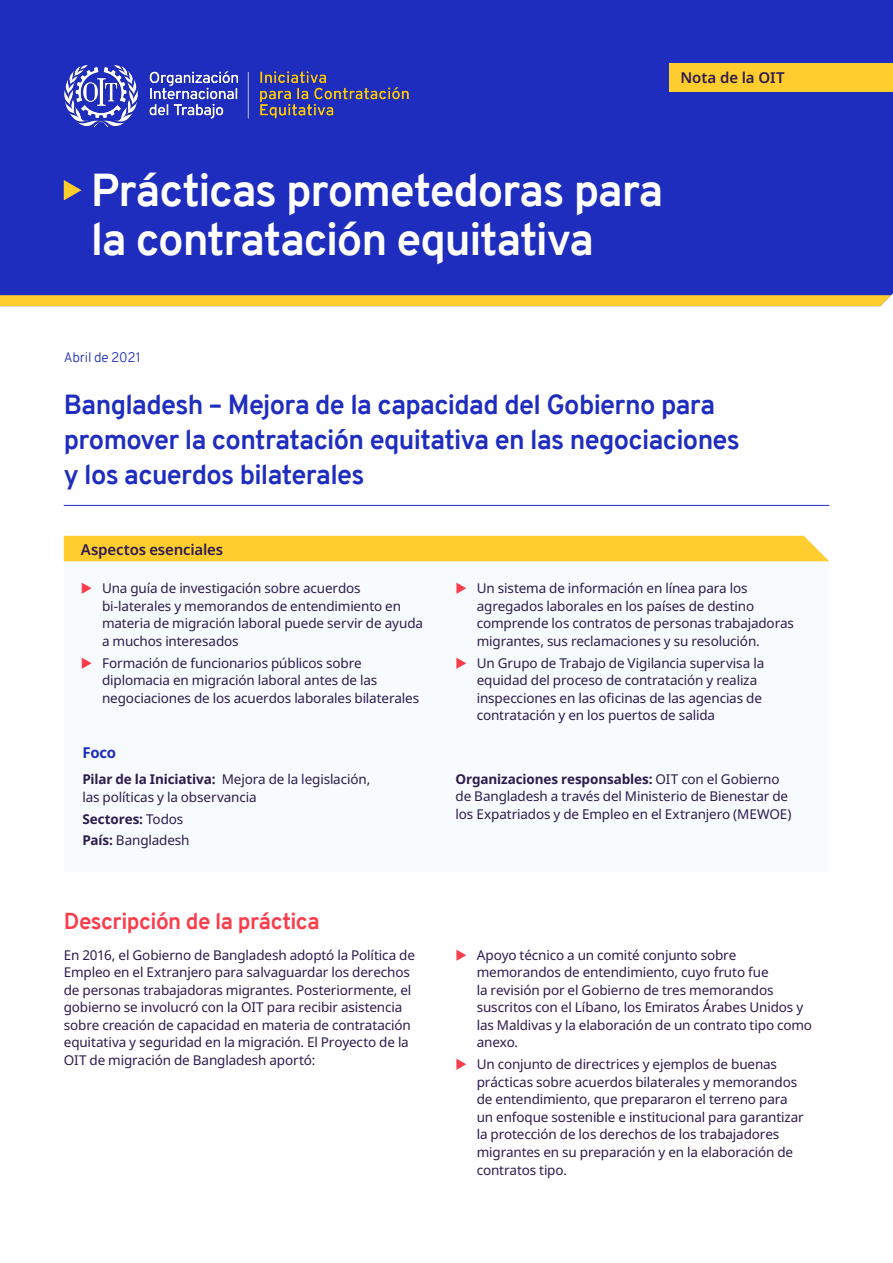
<style>
.page{position:relative;width:893px;height:1263px;background:#fff}
.page>*{position:absolute;margin:0;border:0;box-sizing:border-box;transform-origin:0 0}
.Briefing_A4_-_Main_t{font:700 45px/49.5px "Overpass";letter-spacing:-.025em;color:#fff}
.Briefing_A4_-_Headin{font:700 27px/35.1px "Overpass";letter-spacing:-.025em;color:#1e2dbe}
.Titre_A{font:700 22.5px "Overpass";letter-spacing:-.025em;color:#fa3c4b}
.Briefing_A4_-_Crossh{font:600 15px "Noto Sans";letter-spacing:-.01em;color:#2c1b4d}
.Briefing_A4_-_Series{font:600 15px "Noto Sans";letter-spacing:-.005em;color:#2c1b4d}
.box_header{font:700 15px "Noto Sans";color:#1e2dbe}
.Body{font:13.5px/17.5px "Noto Sans";letter-spacing:-.01em;color:#2c1b4d}
.box_header-2{font:13.5px/17.5px "Noto Sans";letter-spacing:-.01em;color:#2c1b4d}
.box_header-3{font:700 13.5px "Noto Sans";letter-spacing:-.005em;color:#2c1b4d}
.Briefing_A4_-_footer{font:300 13.5px "Overpass";letter-spacing:-.015em;color:#1e2dbe}
.s1{font-weight:700}
.s2{font-weight:400}
</style>
<div class="page">
<div style="left:0;top:0;width:893px;height:296px;background:#1e2dbe"></div>
<svg style="left:0;top:295px;width:891px;height:11px;background:#faca30"></svg>
<svg style="left:64px;top:180px;width:17px;height:20px"></svg>
<div style="left:670px;top:64px;width:223px;height:28px;background:#ffcd2d"></div>
<div style="left:64px;top:536px;width:765px;height:25px;background:#ffcd2d"></div>
<hr style="left:64px;top:505px;width:765px;height:1px;background:#1e2dbe">
<img style="left:51px;top:48px;width:373px;height:92px">
<p class="Briefing_A4_-_Series" style="left:680px;top:67px;width:106px">Nota de la OIT</p>
<p class="Briefing_A4_-_Main_t" style="left:91px;top:166px;width:574px">Prácticas prometedoras para la contratación equitativa</p>
<p class="Briefing_A4_-_footer" style="left:64px;top:347px;width:78px">Abril de 2021</p>
<p class="Briefing_A4_-_Headin" style="left:64px;top:387px;width:678px">Bangladesh – Mejora de la capacidad del Gobierno para promover la contratación equitativa en las negociaciones y los acuerdos bilaterales</p>
<p class="Briefing_A4_-_Crossh" style="left:81px;top:539px;width:144px">Aspectos esenciales</p>
<p class="Body" style="left:102px;top:580px;width:322px">Una guía de investigación sobre acuerdos bi-laterales y memorandos de entendimiento en materia de migración laboral puede servir de ayuda a muchos interesados</p>
<p class="Body" style="left:102px;top:654px;width:319px">Formación de funcionarios públicos sobre diplomacia en migración laboral antes de las negociaciones de los acuerdos laborales bilaterales</p>
<p class="box_header" style="left:82px;top:742px;width:35px">Foco</p>
<p class="box_header-2" style="left:82px;top:771px;width:289px"><span class="s1">Pilar de la Iniciativa:</span> Mejora de la legislación, las políticas y la observancia</p>
<p class="box_header-3" style="left:82px;top:809px;width:103px">Sectores: <span class="s2">Todos</span></p>
<p class="box_header-2" style="left:82px;top:832px;width:109px"><span class="s1">País:</span> Bangladesh</p>
<p class="Body" style="left:477px;top:580px;width:319px">Un sistema de información en línea para los agregados laborales en los países de destino comprende los contratos de personas trabajadoras migrantes, sus reclamaciones y su resolución.</p>
<p class="Body" style="left:477px;top:654px;width:289px">Un Grupo de Trabajo de Vigilancia supervisa la equidad del proceso de contratación y realiza inspecciones en las oficinas de las agencias de contratación y en los puertos de salida</p>
<p class="Body" style="left:455px;top:770px;width:338px"><span class="s1">Organizaciones responsables:</span> OIT con el Gobierno de Bangladesh a través del Ministerio de Bienestar de los Expatriados y de Empleo en el Extranjero (MEWOE)</p>
<p class="Titre_A" style="left:64px;top:905px;width:257px">Descripción de la práctica</p>
<p class="Body" style="left:64px;top:946px;width:353px">En 2016, el Gobierno de Bangladesh adoptó la Política de Empleo en el Extranjero para salvaguardar los derechos de personas trabajadoras migrantes. Posteriormente, el gobierno se involucró con la OIT para recibir asistencia sobre creación de capacidad en materia de contratación equitativa y seguridad en la migración. El Proyecto de la OIT de migración de Bangladesh aportó:</p>
<p class="Body" style="left:477px;top:946px;width:337px">Apoyo técnico a un comité conjunto sobre memorandos de entendimiento, cuyo fruto fue<br>la revisión por el Gobierno de tres memorandos suscritos con el Líbano, los Emiratos Árabes Unidos y las Maldivas y la elaboración de un contrato tipo como anexo.</p>
<p class="Body" style="left:477px;top:1056px;width:329px">Un conjunto de directrices y ejemplos de buenas prácticas sobre acuerdos bilaterales y memorandos de entendimiento, que prepararon el terreno para un enfoque sostenible e institucional para garantizar la protección de los derechos de los trabajadores migrantes en su preparación y en la elaboración de contratos tipo.</p>
</div>
